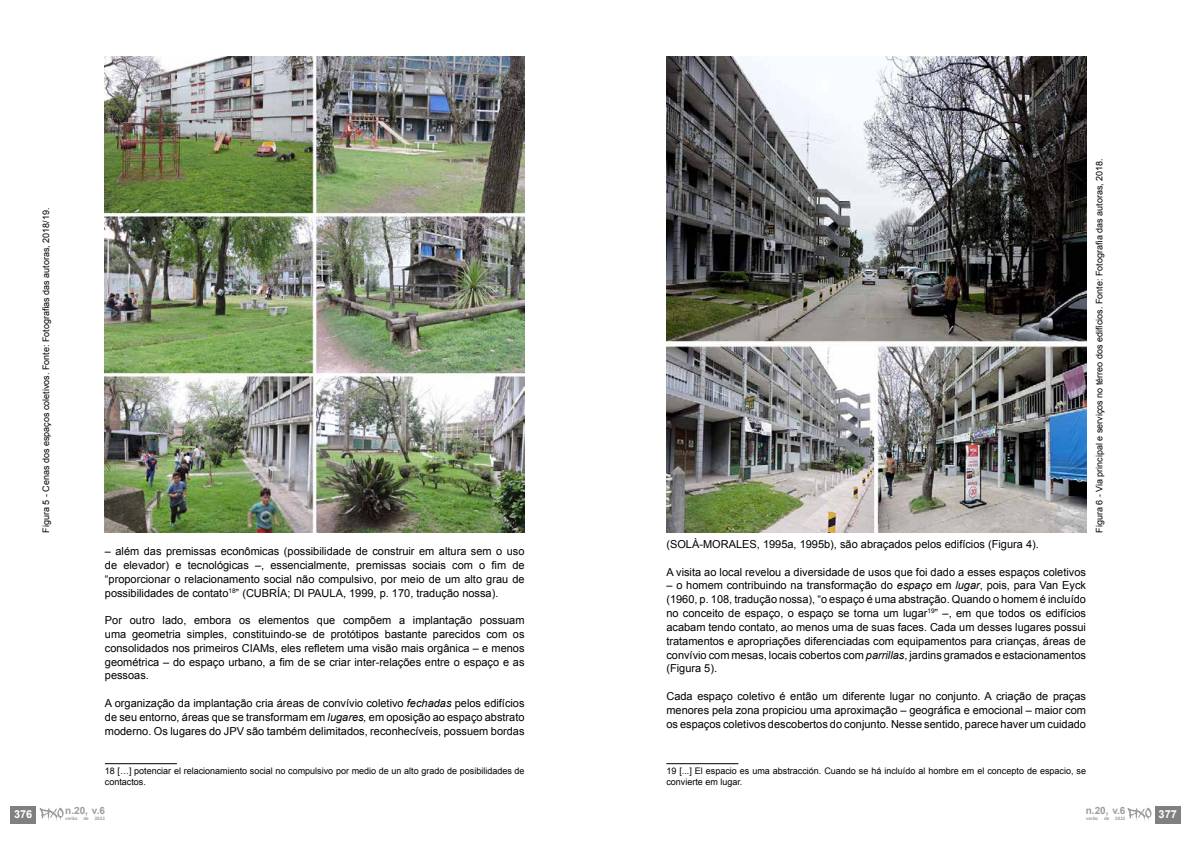
<style>
.page{position:relative;width:1191px;height:842px;background:#fff}
.page>*{position:absolute;margin:0;border:0;box-sizing:border-box;transform-origin:0 0}
.t1{font:11px/13.8px "Arial";color:#000;text-align:justify}
.t2{font:700 11px "Arial";color:#fff}
.t3{font:700 10px "Arial";color:#9d9d9c}
.t4{font:9px/10.8px "Arial";color:#000}
.t5{font:700 4.6px "Arial";color:#9d9d9c}
.s1{font-style:italic}
</style>
<div class="page">
<hr style="left:105px;top:763px;width:72px;height:1px;background:#000">
<hr style="left:666px;top:763px;width:72px;height:1px;background:#000">
<img style="left:105px;top:57px;width:419px;height:476px">
<img style="left:666px;top:57px;width:420px;height:476px">
<div style="left:1155px;top:806px;width:25px;height:17px;background:#808080"></div>
<svg style="left:1127px;top:808px;width:24px;height:13px"></svg>
<div style="left:11px;top:806px;width:25px;height:17px;background:#808080"></div>
<svg style="left:40px;top:808px;width:24px;height:13px"></svg>
<p class="t4" style="left:41px;top:533px;width:327px;rotate:-90deg">Figura 5 - Cenas dos espaços coletivos. Fonte: Fotografias das autoras, 2018/19.</p>
<p class="t2" style="left:14px;top:807px;width:20px">376</p>
<p class="t1" style="left:105px;top:544px;width:421px">‒ além das premissas econômicas (possibilidade de construir em altura sem o uso de elevador) e tecnológicas ‒, essencialmente, premissas sociais com o fim de “proporcionar o relacionamento social não compulsivo, por meio de um alto grau de possibilidades de contato<sup>18</sup>” (CUBRÍA; DI PAULA, 1999, p. 170, tradução nossa).</p>
<p class="t1" style="left:105px;top:613px;width:421px">Por outro lado, embora os elementos que compõem a implantação possuam uma geometria simples, constituindo-se de protótipos bastante parecidos com os consolidados nos primeiros CIAMs, eles refletem uma visão mais orgânica ‒ e menos geométrica ‒ do espaço urbano, a fim de se criar inter-relações entre o espaço e as pessoas.</p>
<p class="t1" style="left:105px;top:696px;width:421px">A organização da implantação cria áreas de convívio coletivo <span class="s1">fechadas</span> pelos edifícios de seu entorno, áreas que se transformam em <span class="s1">lugares,</span> em oposição ao espaço abstrato moderno. Os lugares do JPV são também delimitados, reconhecíveis, possuem bordas</p>
<p class="t4" style="left:105px;top:766px;width:421px">18 […] potenciar el relacionamiento social no compulsivo por medio de un alto grado de posibilidades de contactos.</p>
<p class="t3" style="left:65px;top:804px;width:41px">n.20, v.6</p>
<p class="t5" style="left:65px;top:815px;width:14px">verão</p>
<p class="t5" style="left:83px;top:815px;width:7px">de</p>
<p class="t5" style="left:95px;top:815px;width:12px">2022</p>
<p class="t1" style="left:666px;top:537px;width:374px">(SOLÀ-MORALES, 1995a, 1995b), são abraçados pelos edifícios (Figura 4).</p>
<p class="t1" style="left:666px;top:565px;width:421px">A visita ao local revelou a diversidade de usos que foi dado a esses espaços coletivos ‒ o homem contribuindo na transformação do <span class="s1">espaço</span> em <span class="s1">lugar</span>, pois, para Van Eyck (1960, p. 108, tradução nossa), “o espaço é uma abstração. Quando o homem é incluído no conceito de espaço, o espaço se torna um lugar<sup>19</sup>” ‒, em que todos os edifícios acabam tendo contato, ao menos uma de suas faces. Cada um desses lugares possui tratamentos e apropriações diferenciadas com equipamentos para crianças, áreas de convívio com mesas, locais cobertos com <span class="s1">parrillas</span>, jardins gramados e estacionamentos (Figura 5).</p>
<p class="t1" style="left:666px;top:689px;width:421px">Cada espaço coletivo é então um diferente lugar no conjunto. A criação de praças menores pela zona propiciou uma aproximação ‒ geográfica e emocional ‒ maior com os espaços coletivos descobertos do conjunto. Nesse sentido, parece haver um cuidado</p>
<p class="t4" style="left:666px;top:766px;width:421px">19 [...] El espacio es uma abstracción. Cuando se há incluído al hombre em el concepto de espacio, se convierte em lugar.</p>
<p class="t4" style="left:1094px;top:533px;width:376px;rotate:-90deg">Figura 6 - Via principal e serviços no térreo dos edifícios. Fonte: Fotografia das autoras, 2018.</p>
<p class="t3" style="left:1085px;top:804px;width:41px">n.20, v.6</p>
<p class="t5" style="left:1085px;top:815px;width:14px">verão</p>
<p class="t5" style="left:1104px;top:815px;width:7px">de</p>
<p class="t5" style="left:1115px;top:815px;width:12px">2022</p>
<p class="t2" style="left:1158px;top:807px;width:20px">377</p>
</div>
